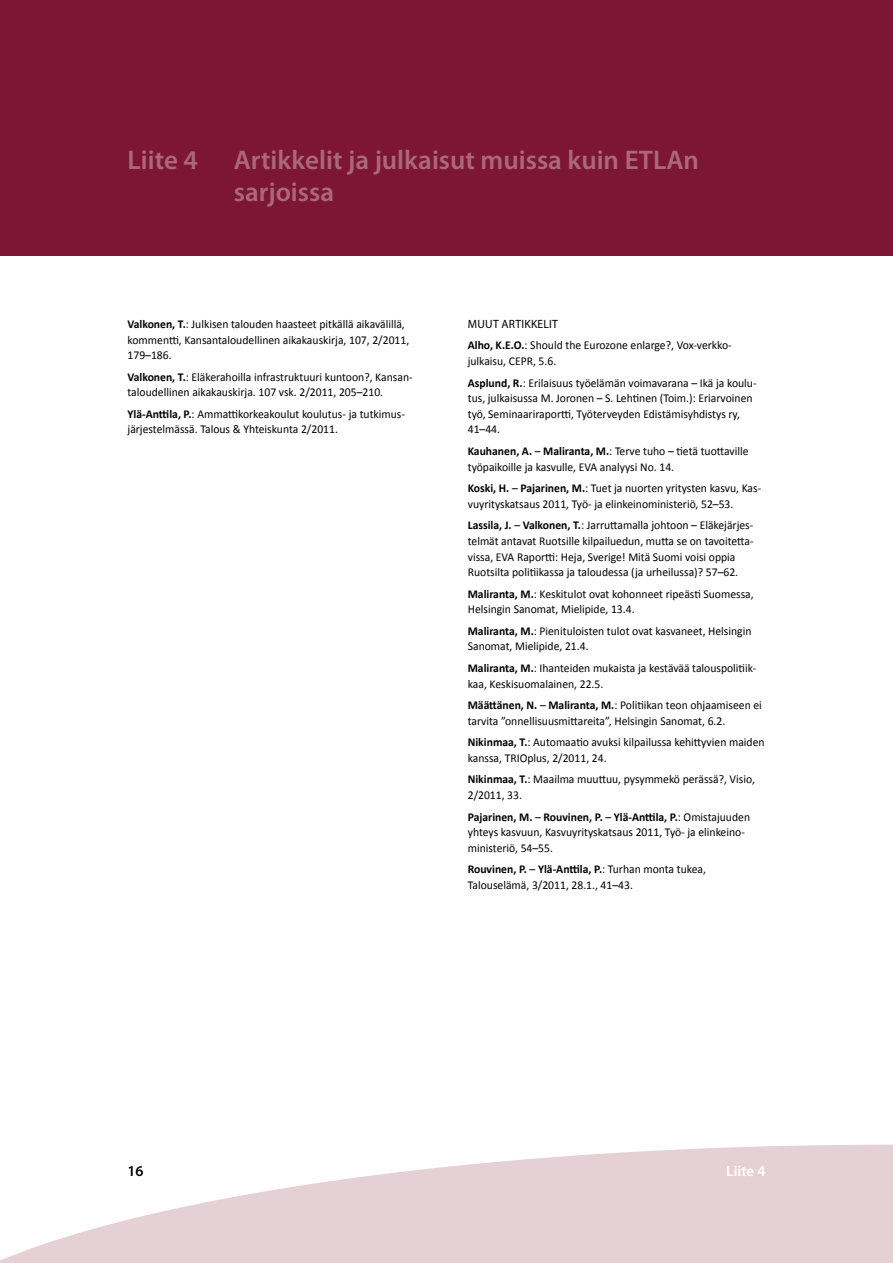
<style>
.page{position:relative;width:893px;height:1263px;background:#fff}
.page>*{position:absolute;margin:0;border:0;box-sizing:border-box;transform-origin:0 0}
.t1{font:600 27px/32.4px "Myriad Pro";color:#ab687b}
.t2{font:600 15px "Myriad Pro";color:#fff}
.t3{font:600 15px "Myriad Pro";color:#000}
.t4{font:12px/15.6px "Calibri";color:#000}
.t5{font:700 12px/21.6px "Calibri";color:#000}
.t6{font:12px "Myriad Pro";letter-spacing:.02em;color:#000}
.s1{font-weight:700}
.s2{font-weight:400}
</style>
<div class="page">
<div style="left:0;top:0;width:893px;height:255px;background:#7d1634"></div>
<svg style="left:0;top:1145px;width:892px;height:118px;fill:#e5d0d6"></svg>
<svg style="left:892px;top:1145px;width:1px;height:118px"></svg>
<h1 class="t1" style="left:128px;top:143px;width:72px">Liite 4</h1>
<h1 class="t1" style="left:234px;top:143px;width:467px">Artikkelit ja julkaisut muissa kuin ETLAn sarjoissa</h1>
<p class="t4" style="left:128px;top:316px;width:283px"><span class="s1">Valkonen, T.</span>: Julkisen talouden haasteet pitkällä aikavälillä, kommentti, Kansantaloudellinen aikakauskirja, 107, 2/2011,<br>179–186.</p>
<p class="t4" style="left:128px;top:369px;width:287px"><span class="s1">Valkonen, T.</span>: Eläkerahoilla infrastruktuuri kuntoon?, Kansan&shy;taloudellinen aikakauskirja. 107 vsk. 2/2011, 205–210.</p>
<p class="t4" style="left:128px;top:406px;width:279px"><span class="s1">Ylä-Anttila, P.</span>: Ammattikorkeakoulut koulutus- ja tutkimus&shy;järjestelmässä. Talous &amp; Yhteiskunta 2/2011.</p>
<p class="t6" style="left:468px;top:316px;width:82px">Muut ARTIKKELIt</p>
<p class="t4" style="left:468px;top:338px;width:266px"><span class="s1">Alho, K.E.O.</span>: Should the Eurozone enlarge?, Vox-verkko&shy;julkaisu, CEPR, 5.6.</p>
<p class="t4" style="left:468px;top:375px;width:290px"><span class="s1">Asplund, R.</span>: Erilaisuus työelämän voimavarana – I kä ja koulu&shy;tus, julkaisussa M . Joronen – S. Lehtinen (Toim.): Eriarvoinen työ, Seminaariraportti, Työterveyden Edistämisyhdistys ry, 41–44.</p>
<p class="t4" style="left:468px;top:443px;width:282px"><span class="s1">Kauhanen, A.</span> – <span class="s1">Maliranta, M.</span>: Terve tuho – tietä tuottaville työpaikoille ja kasvulle, EVA analyysi No. 14.</p>
<p class="t4" style="left:468px;top:480px;width:295px"><span class="s1">Koski, H.</span> – <span class="s1">Pajarinen, M.</span>: Tuet ja nuorten yritysten kasvu, Kas&shy;vuyrityskatsaus 2011, Työ- ja elinkeinoministeriö, 52–53.</p>
<p class="t4" style="left:468px;top:518px;width:287px"><span class="s1">Lassila, J.</span> – <span class="s1">Valkonen, T.</span>: Jarruttamalla johtoon – Eläkejärjes&shy;telmät antavat Ruotsille kilpailuedun, mutta se on tavoitetta&shy;vissa, EVA Raportti: Heja, Sverige! M itä Suomi voisi oppia Ruotsilta politiikassa ja taloudessa (ja urheilussa)? 57–62.</p>
<p class="t4" style="left:468px;top:586px;width:287px"><span class="s1">Maliranta, M.</span>: Keskitulot ovat kohonneet ripeästi Suomessa,<br>Helsingin Sanomat, M ielipide, 13.4.</p>
<p class="t4" style="left:468px;top:623px;width:285px"><span class="s1">Maliranta, M.</span>: Pienituloisten tulot ovat kasvaneet, Helsingin<br>Sanomat, M ielipide, 21.4.</p>
<p class="t4" style="left:468px;top:660px;width:290px"><span class="s1">Maliranta, M.</span>: I hanteiden mukaista ja kestävää talouspolitiik&shy;kaa, Keskisuomalainen, 22.5.</p>
<p class="t4" style="left:468px;top:697px;width:296px"><span class="s1">Määttänen, N.</span> – <span class="s1">Maliranta, M.</span>: Politiikan teon ohjaamiseen ei tarvita ”onnellisuusmittareita”, Helsingin Sanomat, 6.2.</p>
<p class="t4" style="left:468px;top:734px;width:298px"><span class="s1">Nikinmaa, T.</span>: Automaatio avuksi kilpailussa kehittyvien maiden kanssa, TRIO</p>
<p class="t4" style="left:468px;top:747px;width:289px;line-height:21.6px;text-indent:60px">plus, 2/2011, 24.<br><span class="s1">Nikinmaa, T.</span>: Maailma muuttuu, pysymmekö perässä?, Visio,</p>
<p class="t5" style="left:468px;top:784px;width:284px"><span class="s2">2/2011, 33.<br></span>Pajarinen, M. <span class="s2">–</span> Rouvinen, P. <span class="s2">–</span> Ylä-Anttila, P.<span class="s2">: Omistajuuden</span></p>
<p class="t4" style="left:468px;top:824px;width:279px">yhteys kasvuun, Kasvuyrityskatsaus 2011, Työ- ja elinkeino&shy;ministeriö, 54–55.</p>
<p class="t4" style="left:468px;top:862px;width:240px"><span class="s1">Rouvinen, P.</span> – <span class="s1">Ylä-Anttila, P.</span>: Turhan monta tukea,<br>Talouselämä, 3/2011, 28.1., 41–43.</p>
<p class="t3" style="left:128px;top:1162px;width:18px">16</p>
<p class="t2" style="left:726px;top:1161px;width:41px">Liite 4</p>
</div>
